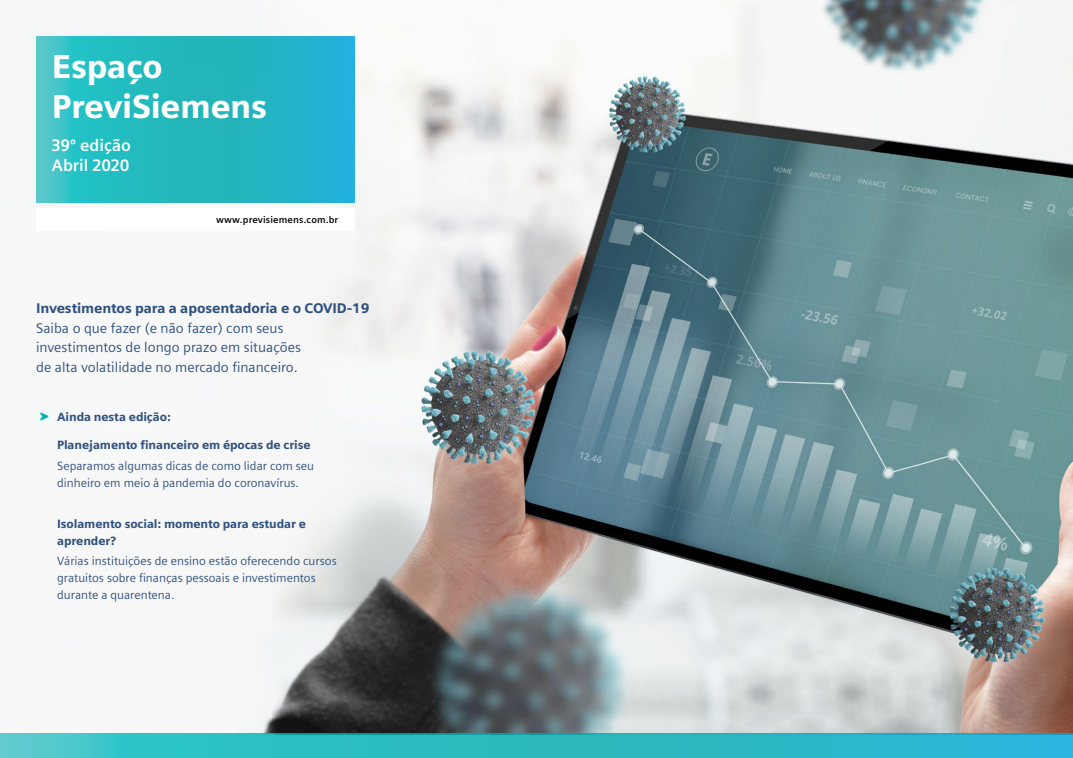
<style>
.page{position:relative;width:1073px;height:758px;background:#fff}
.page>*{position:absolute;margin:0;border:0;box-sizing:border-box;transform-origin:0 0}
.t1{font:900 33.1px/39.7px "Siemens Sans";letter-spacing:-.01em;color:#fff}
.t2{font:700 16.6px/19.9px "Siemens Sans";color:#fff}
.t3{font:14px/19.6px "Siemens Sans";color:#30527e}
.t4{font:900 14px "Siemens Sans";letter-spacing:-.01em;color:#30527e}
.t5{font:12px/17px "Siemens Sans";color:#30527e}
.t6{font:900 12px/17px "Siemens Sans";letter-spacing:-.01em;color:#30527e}
.t7{font:700 9.6px "Siemens Sans";letter-spacing:.015em;color:#000}
</style>
<div class="page">
<img style="left:36px;top:0;width:1036px;height:733px">
<svg style="left:0;top:733px;width:1072px;height:25px;background:#2ebac5"></svg>
<div style="left:36px;top:208px;width:318px;height:22px;background:#fff"></div>
<svg style="left:36px;top:37px;width:318px;height:166px;background:#26b8c3"></svg>
<div style="left:36px;top:409px;width:15px;height:15px;background:#eefcf6;border-radius:50%"></div>
<svg style="left:40px;top:413px;width:8px;height:7px"></svg>
<h1 class="t1" style="left:52px;top:47px;width:217px">Espaço<br>PreviSiemens</h1>
<h2 class="t2" style="left:52px;top:135px;width:80px">39º edição<br>Abril 2020</h2>
<p class="t7" style="left:216px;top:214px;width:124px">www.previsiemens.com.br</p>
<p class="t4" style="left:36px;top:300px;width:335px">Investimentos para a aposentadoria e o COVID-19</p>
<p class="t3" style="left:36px;top:318px;width:266px">Saiba o que fazer (e não fazer) com seus investimentos de longo prazo em situações de alta volatilidade no mercado financeiro.</p>
<p class="t6" style="left:57px;top:408px;width:115px">Ainda nesta edição:</p>
<p class="t6" style="left:57px;top:436px;width:255px">Planejamento financeiro em épocas de crise</p>
<p class="t5" style="left:57px;top:457px;width:258px">Separamos algumas dicas de como lidar com seu dinheiro em meio à pandemia do coronavírus.</p>
<p class="t6" style="left:57px;top:515px;width:250px">Isolamento social: momento para estudar e aprender?</p>
<p class="t5" style="left:57px;top:553px;width:281px">Várias instituições de ensino estão oferecendo cursos gratuitos sobre finanças pessoais e investimentos durante a quarentena.</p>
</div>
